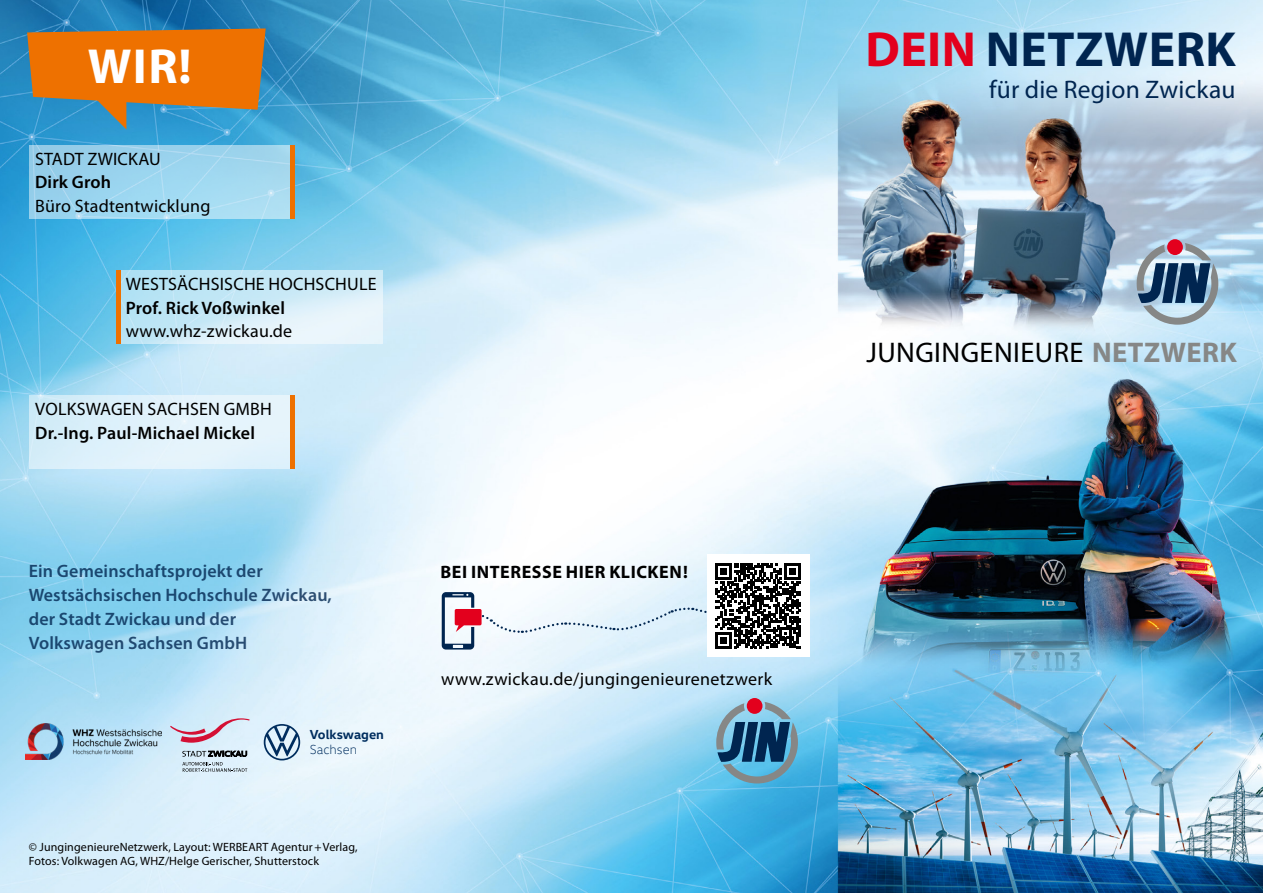
<style>
.page{position:relative;width:1263px;height:893px;background:#fff}
.page>*{position:absolute;margin:0;border:0;box-sizing:border-box;transform-origin:0 0}
.t1{font:700 49.5px "Myriad Pro";letter-spacing:.01em;color:#002550}
.t2{font:700 49.5px "Myriad Pro";color:#fff}
.t3{font:28.5px "Myriad Pro";letter-spacing:.015em;color:#000}
.t4{font:25.5px "Myriad Pro";letter-spacing:.01em;color:#002550}
.t5{font:18px "Myriad Pro";letter-spacing:.01em;color:#000}
.t6{font:600 18px/24px "Myriad Pro";letter-spacing:.01em;color:#002550}
.t7{font:600 18px "Myriad Pro";letter-spacing:.01em;color:#000}
.t8{font:700 18px "Myriad Pro";letter-spacing:.03em;color:#000}
.t9{font:700 13.35px "VW Head";color:#002d5e}
.t10{font:300 13.35px "VW Head";color:#002d5e}
.t11{font:12px/14.4px "Myriad Pro";letter-spacing:.01em;color:#000}
.s1{color:#e3001d}
.s2{font-weight:700;color:#868786}
</style>
<div class="page">
<img style="left:0;top:0;width:1263px;height:893px">
<svg style="left:27px;top:28px;width:239px;height:101px;background:#b77b3a"></svg>
<svg style="left:29px;top:145px;width:261px;height:73px;background:#9ed5ee"></svg>
<hr style="left:290px;top:145px;width:4px;height:73px;background:#ee7100">
<div style="left:29px;top:395px;width:264px;height:74px;background:linear-gradient(to right,#d5edf9,#e9f5fd)"></div>
<div style="left:290px;top:395px;width:5px;height:74px;background:#ee7100"></div>
<svg style="left:120px;top:270px;width:263px;height:74px;background:#ceeaf6"></svg>
<hr style="left:116px;top:270px;width:4px;height:74px;background:#ee7100">
<img style="left:26px;top:724px;width:135px;height:35px">
<svg style="left:264px;top:724px;width:36px;height:36px"></svg>
<svg style="left:170px;top:718px;width:80px;height:25px;background:#d5c5d6"></svg>
<svg style="left:182px;top:750px;width:65px;height:22px"></svg>
<div style="left:707px;top:555px;width:102px;height:102px;background:#fff"></div>
<svg style="left:442px;top:563px;width:358px;height:87px"></svg>
<svg style="left:1167px;top:239px;width:16px;height:16px"></svg>
<svg style="left:1137px;top:243px;width:81px;height:82px;background:#8194a9"></svg>
<div style="left:747px;top:698px;width:15px;height:16px;background:#e3001d;border-radius:50%"></div>
<svg style="left:716px;top:702px;width:82px;height:81px;background:#5989a8"></svg>
<h1 class="t2" style="left:88px;top:34px;width:106px">WIR!</h1>
<p class="t5" style="left:35px;top:147px;width:127px">STADT ZWICKAU</p>
<p class="t7" style="left:35px;top:171px;width:78px">Dirk Groh</p>
<p class="t5" style="left:35px;top:195px;width:177px">Büro Stadtentwicklung</p>
<p class="t5" style="left:126px;top:273px;width:252px">WESTSÄCHSISCHE HOCHSCHULE</p>
<p class="t7" style="left:126px;top:296px;width:161px">Prof. Rick Voßwinkel</p>
<p class="t5" style="left:126px;top:320px;width:168px">www.whz-zwickau.de</p>
<p class="t5" style="left:35px;top:398px;width:238px">VOLKSWAGEN SACHSEN GMBH</p>
<p class="t7" style="left:35px;top:421px;width:221px">Dr.-Ing. Paul-Michael Mickel</p>
<p class="t6" style="left:29px;top:559px;width:305px">Ein Gemeinschaftsprojekt der<br>Westsächsischen Hochschule Zwickau, der Stadt Zwickau und der<br>Volkswagen Sachsen GmbH</p>
<p class="t9" style="left:310px;top:726px;width:76px">Volkswagen</p>
<p class="t10" style="left:310px;top:742px;width:49px">Sachsen</p>
<p class="t11" style="left:29px;top:839px;width:330px">© JungingenieureNetzwerk, Layout: WERBEART Agentur+Verlag,<br>Fotos: Volkwagen AG, WHZ/Helge Gerischer, Shutterstock</p>
<p class="t8" style="left:441px;top:560px;width:249px">BEI INTERESSE HIER KLICKEN!</p>
<p class="t5" style="left:441px;top:668px;width:333px">www.zwickau.de/jungingenieurenetzwerk</p>
<h1 class="t1" style="left:865px;top:17px;width:372px"><span class="s1">DEIN</span> NETZWERK</h1>
<h3 class="t4" style="left:989px;top:74px;width:248px">für die Region Zwickau</h3>
<h2 class="t3" style="left:866px;top:335px;width:372px">JUNGINGENIEURE <span class="s2">NETZWERK</span></h2>
</div>
